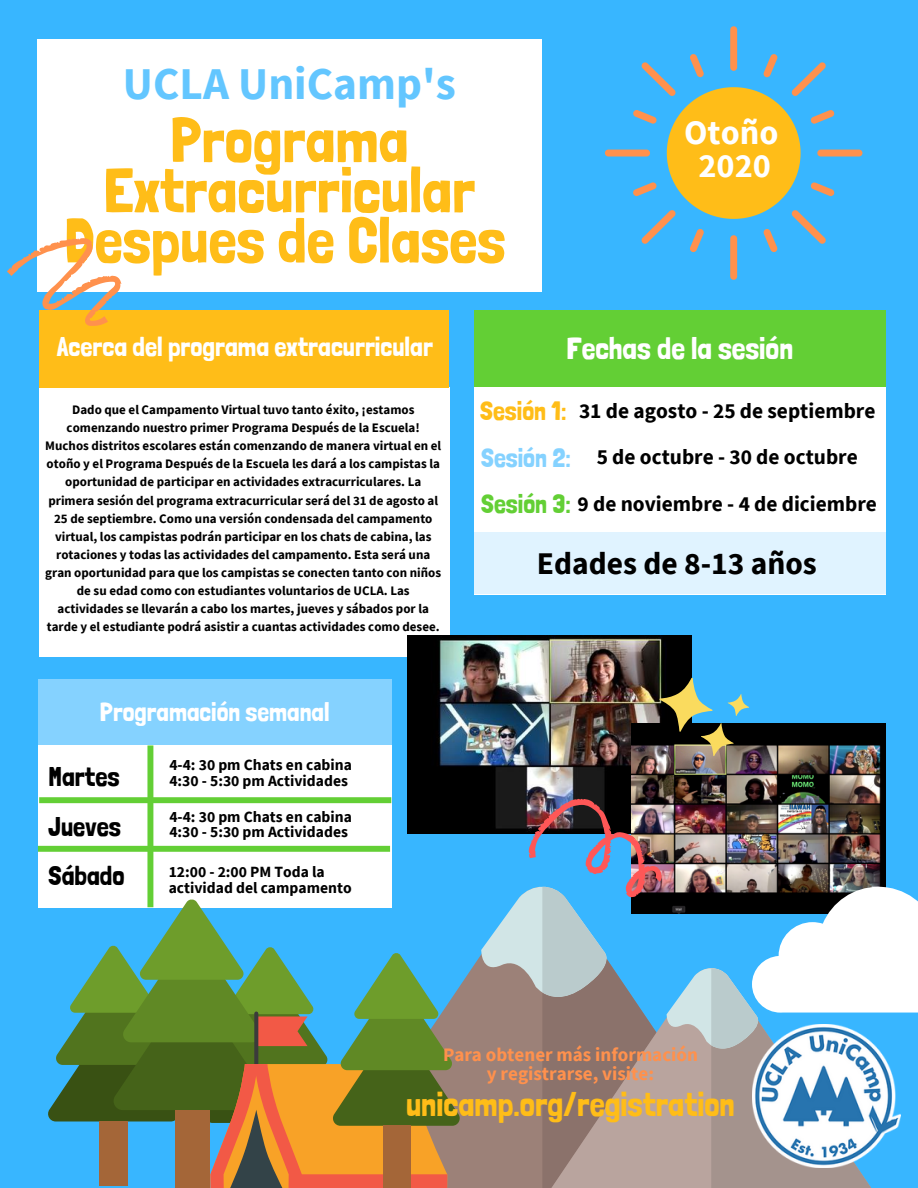
<style>
.page{position:relative;width:918px;height:1188px;background:#38b6ff}
.page>*{position:absolute;margin:0;border:0;box-sizing:border-box;transform-origin:0 0}
.t1{font:63px/50.2px "Londrina Solid";color:#ffbd18;text-align:center}
.t2{font:700 45.45px "Source Sans Pro";color:#63c6ff}
.t3{font:700 34.2px/32.7px "Source Sans Pro";color:#fff;text-align:center}
.t4{font:33.9px "Londrina Solid";color:#ffbd18}
.t5{font:700 31.5px "Source Sans Pro";color:#000}
.t6{font:30.6px "Londrina Solid";color:#fff}
.t7{font:27px "Londrina Solid";color:#fff}
.t8{font:27px/49.3px "Londrina Solid";color:#000}
.t9{font:26.55px "Londrina Solid";color:#ffbd18}
.t10{font:26.55px "Londrina Solid";color:#85d2ff}
.t11{font:26.55px "Londrina Solid";color:#63cf35}
.t12{font:26.4px "Londrina Solid";color:#fff}
.t13{font:700 21.3px/46.2px "Source Sans Pro";color:#000;text-align:center}
.t14{font:700 19.05px/18.9px "Source Sans Pro";color:#ff914d;text-align:center}
.t15{font:700 15.6px/15.5px "Source Sans Pro";color:#000}
.t16{font:700 13.05px/18px "Source Sans Pro";color:#000;text-align:center}
</style>
<div class="page">
<div style="left:38px;top:679px;width:353px;height:67px;background:#85d2ff"></div>
<div style="left:462px;top:955px;width:19px;height:233px;background:#9c8178"></div>
<svg style="left:605px;top:26px;width:257px;height:254px"></svg>
<div style="left:37px;top:39px;width:504px;height:253px;background:#fff"></div>
<div style="left:474px;top:310px;width:411px;height:77px;background:#63cf35"></div>
<div style="left:39px;top:387px;width:411px;height:270px;background:#fff"></div>
<div style="left:39px;top:310px;width:410px;height:77px;background:#ffbd18"></div>
<div style="left:474px;top:387px;width:411px;height:208px;background:#fff"></div>
<svg style="left:7px;top:238px;width:114px;height:88px"></svg>
<img style="left:407px;top:636px;width:285px;height:198px">
<img style="left:631px;top:724px;width:254px;height:59px">
<img style="left:481px;top:783px;width:437px;height:405px">
<svg style="left:651px;top:672px;width:102px;height:89px"></svg>
<svg style="left:38px;top:745px;width:424px;height:443px"></svg>
<div style="left:474px;top:532px;width:412px;height:62px;background:#e0f3ff"></div>
<h2 class="t2" style="left:123px;top:54px;width:334px">UCLA UniCamp's</h2>
<h1 class="t1" style="left:64px;top:115px;width:443px">Programa<br>Extracurricular<br>Despues de Clases</h1>
<h3 class="t7" style="left:57px;top:330px;width:378px">Acerca del programa extracurricular</h3>
<h3 class="t3" style="left:684px;top:116px;width:96px">Otoño<br>2020</h3>
<h3 class="t6" style="left:567px;top:330px;width:228px">Fechas de la sesión</h3>
<p class="t16" style="left:45px;top:401px;width:397px">Dado que el Campamento Virtual tuvo tanto éxito, ¡estamos comenzando nuestro primer Programa Después de la Escuela!<br>Muchos distritos escolares están comenzando de manera virtual en el otoño y el Programa Después de la Escuela les dará a los campistas la oportunidad de participar en actividades extracurriculares. La primera sesión del programa extracurricular será del 31 de agosto al 25 de septiembre. Como una versión condensada del campamento virtual, los campistas podrán participar en los chats de cabina, las rotaciones y todas las actividades del campamento. Esta será una gran oportunidad para que los campistas se conecten tanto con niños de su edad como con estudiantes voluntarios de UCLA. Las actividades se llevarán a cabo los martes, jueves y sábados por la tarde y el estudiante podrá asistir a cuantas actividades como desee.</p>
<h3 class="t9" style="left:480px;top:395px;width:88px">Sesión 1:</h3>
<h3 class="t13" style="left:578px;top:387px;width:301px">31 de agosto - 25 de septiembre<br>5 de octubre - 30 de octubre<br>9 de noviembre - 4 de diciembre</h3>
<h3 class="t10" style="left:481px;top:442px;width:91px">Sesión 2:</h3>
<h3 class="t11" style="left:481px;top:488px;width:91px">Sesión 3:</h3>
<h3 class="t5" style="left:537px;top:543px;width:281px">Edades de 8-13 años</h3>
<h3 class="t12" style="left:100px;top:696px;width:231px">Programación semanal</h3>
<h3 class="t8" style="left:49px;top:752px;width:78px">Martes<br>Jueves<br>Sábado</h3>
<p class="t15" style="left:169px;top:757px;width:184px">4-4: 30 pm Chats en cabina<br>4:30 - 5:30 pm Actividades</p>
<p class="t15" style="left:169px;top:809px;width:184px">4-4: 30 pm Chats en cabina<br>4:30 - 5:30 pm Actividades</p>
<p class="t15" style="left:169px;top:864px;width:184px">12:00 - 2:00 PM Toda la actividad del campamento</p>
<h3 class="t14" style="left:443px;top:1045px;width:256px">Para obtener más información y registrarse, visite:</h3>
<h3 class="t4" style="left:406px;top:1084px;width:330px">unicamp.org/registration</h3>
</div>
